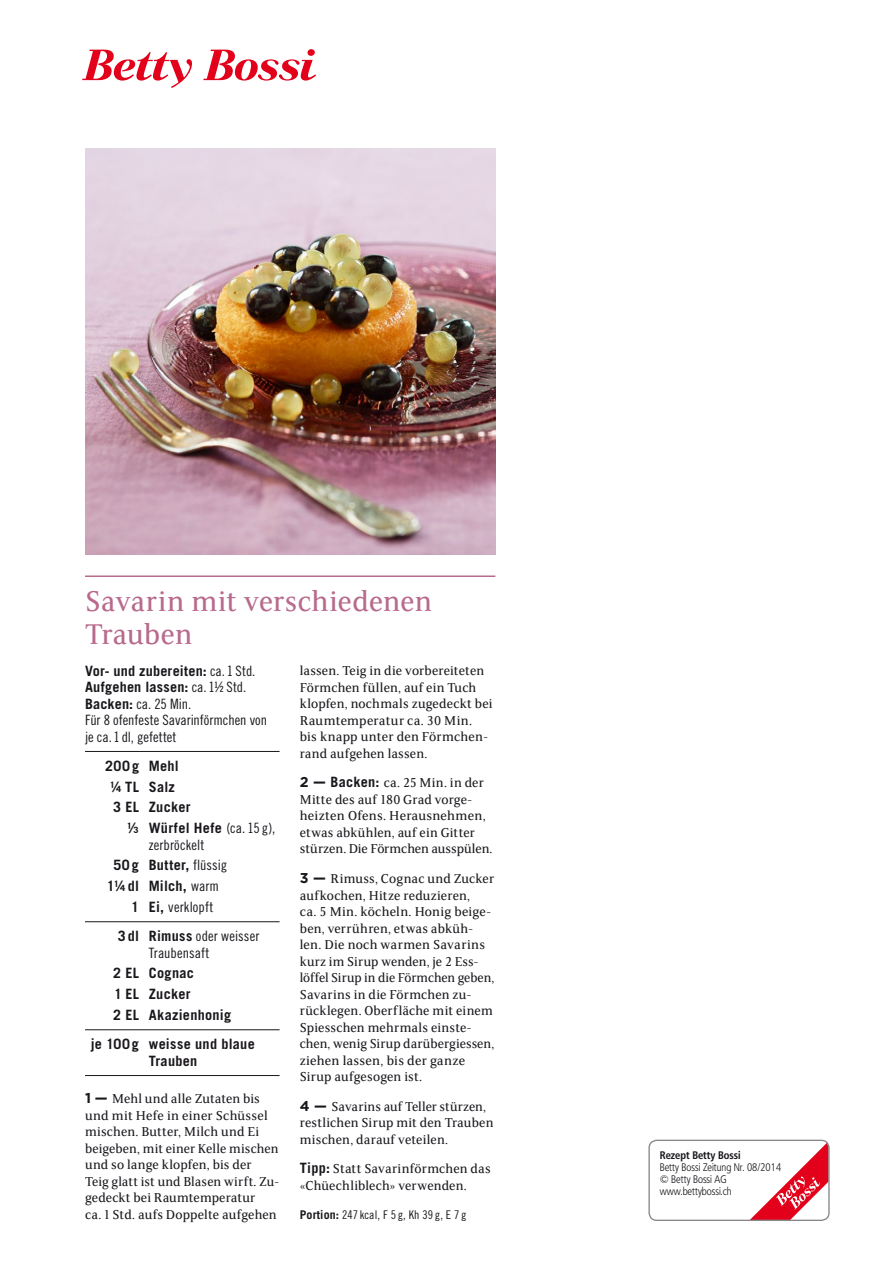
<style>
.page{position:relative;width:893px;height:1263px;background:#fff}
.page>*{position:absolute;margin:0;border:0;box-sizing:border-box;transform-origin:0 0}
.t1{font:31.5px/33px "FS Sally B Bn";letter-spacing:.005em;color:#b86a8c}
.t2{font:14.25px/16.5px "FS Sally B Bn";letter-spacing:.005em;color:#1a171c}
.t3{font:700 14.25px/20.7px "Trade Gothic B Bn";letter-spacing:.02em;color:#1a171c}
.t4{font:14.25px/16.5px "Trade Gothic B Bn Cn 18";letter-spacing:.005em;color:#1a171c}
.t5{font:12px "Trade Gothic B Bn Cn 18";letter-spacing:.01em;color:#1a171c}
.t6{font:10.8px/12px "Frutiger B Bn Con Light";color:#1a171c}
.t7{font:10.8px "Frutiger B Bn Con Bold";color:#1a171c}
.s1{font-family:"Gotham";font-weight:700}
.s2{font-family:"Trade Gothic B Bn";font-weight:700}
.s3{font-family:"Trade Gothic B Bn Cn 18";font-weight:400}
</style>
<div class="page">
<svg style="left:82px;top:50px;width:110px;height:38px"></svg>
<svg style="left:203px;top:49px;width:113px;height:32px"></svg>
<svg style="left:751px;top:1140px;width:77px;height:79px"></svg>
<div style="left:648px;top:1140px;width:182px;height:81px;border:1px solid #87888a;border-radius:8px"></div>
<img style="left:85px;top:149px;width:410px;height:406px">
<hr style="left:85px;top:575px;width:410px;height:2px;background:#b86a8c">
<hr style="left:85px;top:751px;width:195px;height:1px;background:#1a171c">
<hr style="left:85px;top:921px;width:195px;height:1px;background:#1a171c">
<hr style="left:85px;top:1029px;width:195px;height:1px;background:#1a171c">
<hr style="left:85px;top:1075px;width:195px;height:1px;background:#1a171c">
<h1 class="t1" style="left:85px;top:583px;width:349px">Savarin mit verschiedenen<br>Trauben</h1>
<p class="t2" style="left:300px;top:662px;width:194px">lassen. Teig in die vorbereiteten<br>Förmchen füllen, auf ein Tuch klopfen, nochmals zugedeckt bei<br>Raumtemperatur ca. 30 Min. bis knapp unter den Förmchen&shy;rand aufgehen lassen.</p>
<p class="t2" style="left:300px;top:774px;width:194px"><span class="s1">2 —</span> <span class="s2">Backen:</span> ca. 25 Min. in der<br>Mitte des auf 180 Grad vorge&shy;heizten Ofens. Herausnehmen, etwas abkühlen, auf ein Gitter stürzen. Die Förmchen ausspülen.</p>
<p class="t2" style="left:300px;top:870px;width:196px"><span class="s1">3 —</span> Rimuss, Cognac und Zucker aufkochen, Hitze reduzieren,<br>ca. 5 Min. köcheln. Honig beige&shy;ben, verrühren, etwas abküh&shy;len. Die noch warmen Savarins kurz im Sirup wenden, je 2 Ess&shy;löffel Sirup in die Förmchen geben,<br>Savarins in die Förmchen zu&shy;rücklegen. Oberfläche mit einem<br>Spiesschen mehrmals einste&shy;chen, wenig Sirup darübergiessen, ziehen lassen, bis der ganze<br>Sirup aufgesogen ist.</p>
<p class="t2" style="left:300px;top:1097px;width:195px"><span class="s1">4 —</span> Savarins auf Teller stürzen, restlichen Sirup mit den Trauben mischen, darauf veteilen.</p>
<p class="t2" style="left:300px;top:1160px;width:192px"><span class="s2">Tipp:</span> Statt Savarinförmchen das «Chüechliblech» verwenden.</p>
<p class="t5" style="left:300px;top:1207px;width:168px"><span class="s2">Portion:</span> 247 kcal, F 5 g, Kh 39 g, E 7g</p>
<p class="t3" style="left:85px;top:662px;width:172px;line-height:16.5px">Vor- und zubereiten: <span class="s3">ca. 1 Std.<br></span>Aufgehen lassen: <span class="s3">ca. 1¿ Std.</span></p>
<p class="t4" style="left:85px;top:695px;width:184px"><span class="s2">Backen:</span> ca. 25 Min.<br>Für 8 ofenfeste Savarinförmchen von je ca.1 dl, gefettet</p>
<p class="t3" style="left:105px;top:755px;width:75px">200g Mehl</p>
<p class="t3" style="left:110px;top:776px;width:67px">¡ TL Salz</p>
<p class="t3" style="left:113px;top:797px;width:79px">3 EL Zucker</p>
<p class="t3" style="left:127px;top:817px;width:150px">¬ Würfel Hefe <span class="s3">(ca. 15 g),</span></p>
<p class="t4" style="left:149px;top:836px;width:57px">zerbröckelt</p>
<p class="t3" style="left:107px;top:855px;width:122px;text-align:center">50g Butter, <span class="s3">flüssig<br></span>1¡ dl Milch, <span class="s3">warm</span></p>
<p class="t4" style="left:118px;top:892px;width:143px;line-height:29.2px;text-indent:13px"><span class="s2">1 Ei,</span> verklopft<br><span class="s2">3 dl Rimuss</span> oder weisser</p>
<p class="t4" style="left:149px;top:944px;width:62px">Traubensaft</p>
<p class="t3" style="left:113px;top:963px;width:119px">2 EL Cognac<br>1 EL Zucker<br>2 EL Akazienhonig</p>
<p class="t3" style="left:91px;top:1035px;width:166px;line-height:16.5px;text-align:center">je 100g weisse und blaue<br>Trauben</p>
<p class="t2" style="left:85px;top:1090px;width:195px"><span class="s1">1 —</span> Mehl und alle Zutaten bis und mit Hefe in einer Schüssel mischen. Butter, Milch und Ei beigeben, mit einer Kelle mischen und so lange klopfen, bis der<br>Teig glatt ist und Blasen wirft. Zu&shy;gedeckt bei Raumtemperatur<br>ca. 1 Std. aufs Doppelte aufgehen</p>
<p class="t7" style="left:660px;top:1148px;width:82px">Rezept Betty Bossi</p>
<p class="t6" style="left:660px;top:1161px;width:123px">Betty Bossi Zeitung Nr. 08/2014 © Betty Bossi AG www.bettybossi.ch</p>
</div>
